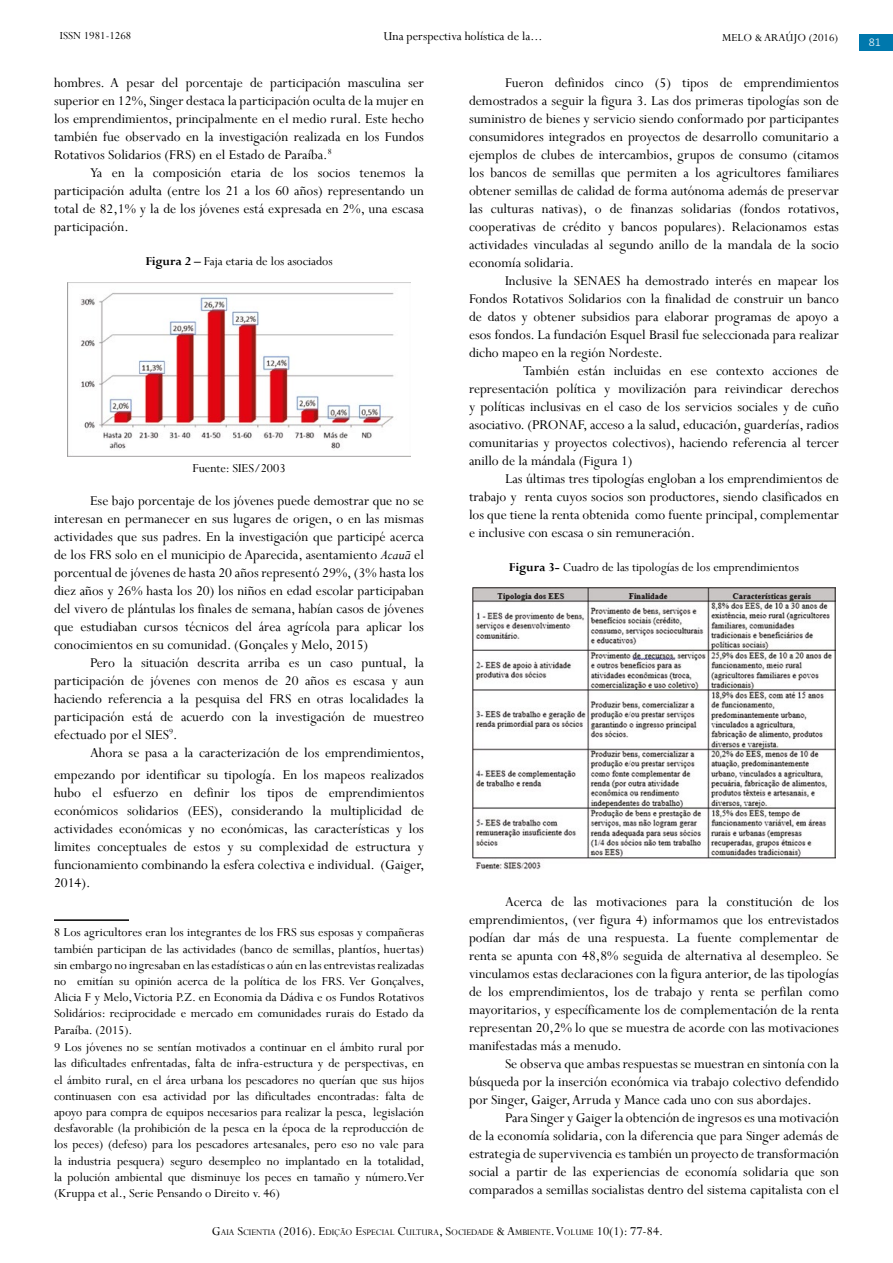
<style>
.page{position:relative;width:893px;height:1263px;background:#fff}
.page>*{position:absolute;margin:0;border:0;box-sizing:border-box;transform-origin:0 0}
.t1{font:15px/18px "Perpetua";color:#000;text-align:justify}
.t2{font:13.5px/16.2px "Perpetua";color:#000;text-align:justify}
.t3{font:12px "Perpetua";color:#000}
.t4{font:300 12px "Calibri";color:#fff}
.t5{font:9.45px "Perpetua";color:#000}
.s1{font-weight:700}
.s2{font-style:italic}
.s3{font-size:13.5px}
</style>
<div class="page">
<div style="left:859px;top:35px;width:34px;height:16px;background:#0078ad"></div>
<img style="left:472px;top:588px;width:363px;height:282px">
<img style="left:67px;top:283px;width:344px;height:174px">
<hr style="left:54px;top:919px;width:75px;height:2px;background:#000">
<p class="t3" style="left:60px;top:28px;width:73px">ISSN 1981-1268</p>
<p class="t3" style="left:722px;top:30px;width:118px">MELO &amp; ARAÚJO (2016)</p>
<p class="t4" style="left:869px;top:34px;width:14px">81</p>
<p class="t2" style="left:383px;top:28px;width:160px">Una perspectiva holística de la...</p>
<p class="t1" style="left:54px;top:74px;width:371px">hombres. A pesar del porcentaje de participación masculina ser superior en 12%, Singer destaca la participación oculta de la mujer en los emprendimientos, principalmente en el medio rural. Este hecho también fue observado en la investigación realizada en los Fundos Rotativos Solidarios (FRS) en el Estado de Paraíba.<sup>8</sup></p>
<p class="t1" style="left:54px;top:164px;width:371px;text-indent:36px">Ya en la composición etaria de los socios tenemos la participación adulta (entre los 21 a los 60 años) representando un total de 82,1% y la de los jóvenes está expresada en 2%, una escasa participación.</p>
<p class="t2" style="left:145px;top:253px;width:189px"><span class="s1">Figura 2 –</span> Faja etaria de los asociados</p>
<p class="t2" style="left:192px;top:460px;width:95px">Fuente: SIES/2003</p>
<p class="t1" style="left:54px;top:491px;width:371px;text-indent:36px">Ese bajo porcentaje de los jóvenes puede demostrar que no se interesan en permanecer en sus lugares de origen, o en las mismas actividades que sus padres. En la investigación que participé acerca de los FRS solo en el municipio de Aparecida, asentamiento <span class="s2">Acauã</span> el porcentual de jóvenes de hasta 20 años representó 29%, (3% hasta los diez años y 26% hasta los 20) los niños en edad escolar participaban del vivero de plántulas los finales de semana, habían casos de jóvenes que estudiaban cursos técnicos del área agrícola para aplicar los conocimientos en su comunidad. (Gonçales y Melo, 2015)</p>
<p class="t1" style="left:54px;top:653px;width:371px;text-indent:36px">Pero la situación descrita arriba es un caso puntual, la participación de jóvenes con menos de 20 años es escasa y aun haciendo referencia a la pesquisa del FRS en otras localidades la participación está de acuerdo con la investigación de muestreo efectuado por el SIES<sup>9</sup>.</p>
<p class="t1" style="left:54px;top:742px;width:372px;line-height:21.6px;text-align:right">Ahora se pasa a la caracterización de los emprendimientos, empezando por identificar su tipología. En los mapeos realizados</p>
<p class="t1" style="left:54px;top:783px;width:372px">hubo el esfuerzo en definir los tipos de emprendimientos económicos solidarios (EES), considerando la multiplicidad de actividades económicas y no económicas, las características y los limites conceptuales de estos y su complexidad de estructura y funcionamiento combinando la esfera colectiva e individual. (Gaiger, 2014).</p>
<p class="t2" style="left:54px;top:924px;width:372px">8 Los agricultores eran los integrantes de los FRS sus esposas y compañeras también participan de las actividades (banco de semillas, plantíos, huertas) sin embargo no ingresaban en las estadísticas o aún en las entrevistas realizadas no emitían su opinión acerca de la política de los FRS. Ver Gonçalves, Alicia F y Melo, Victoria P.Z. en Economia da Dádiva e os Fundos Rotativos Solidários: reciprocidade e mercado em comunidades rurais do Estado da Paraíba. (2015).</p>
<p class="t2" style="left:54px;top:1039px;width:372px">9 Los jóvenes no se sentían motivados a continuar en el ámbito rural por las dificultades enfrentadas, falta de infra-estructura y de perspectivas, en el ámbito rural, en el área urbana los pescadores no querían que sus hijos continuasen con esa actividad por las dificultades encontradas: falta de apoyo para compra de equipos necesarios para realizar la pesca, legislación desfavorable (la prohibición de la pesca en la época de la reproducción de los peces) (defeso) para los pescadores artesanales, pero eso no vale para la industria pesquera) seguro desempleo no implantado en la totalidad, la polución ambiental que disminuye los peces en tamaño y número.Ver (Kruppa et al., Serie Pensando o Direito v. 46)</p>
<p class="t1" style="left:469px;top:74px;width:372px;text-indent:36px">Fueron definidos cinco (5) tipos de emprendimientos demostrados a seguir la figura 3. Las dos primeras tipologías son de suministro de bienes y servicio siendo conformado por participantes consumidores integrados en proyectos de desarrollo comunitario a ejemplos de clubes de intercambios, grupos de consumo (citamos los bancos de semillas que permiten a los agricultores familiares obtener semillas de calidad de forma autónoma además de preservar las culturas nativas), o de finanzas solidarias (fondos rotativos, cooperativas de crédito y bancos populares). Relacionamos estas actividades vinculadas al segundo anillo de la mandala de la socio economía solidaria.</p>
<p class="t1" style="left:469px;top:272px;width:371px;text-indent:36px">Inclusive la SENAES ha demostrado interés en mapear los Fondos Rotativos Solidarios con la finalidad de construir un banco de datos y obtener subsidios para elaborar programas de apoyo a esos fondos. La fundación Esquel Brasil fue seleccionada para realizar dicho mapeo en la región Nordeste.</p>
<p class="t1" style="left:469px;top:362px;width:371px;text-indent:54px">También están incluidas en ese contexto acciones de representación política y movilización para reivindicar derechos y políticas inclusivas en el caso de los servicios sociales y de cuño asociativo. (PRONAF, acceso a la salud, educación, guarderías, radios comunitarias y proyectos colectivos), haciendo referencia al tercer anillo de la mándala (Figura 1)</p>
<p class="t1" style="left:469px;top:470px;width:371px;text-indent:36px">Las últimas tres tipologías engloban a los emprendimientos de trabajo y renta cuyos socios son productores, siendo clasificados en los que tiene la renta obtenida como fuente principal, complementar e inclusive con escasa o sin remuneración.</p>
<p class="t2" style="left:509px;top:559px;width:291px"><span class="s1">Figura 3-</span> Cuadro de las tipologías de los emprendimientos</p>
<p class="t1" style="left:469px;top:892px;width:371px;text-indent:36px">Acerca de las motivaciones para la constitución de los emprendimientos, (ver figura 4) informamos que los entrevistados podían dar más de una respuesta. La fuente complementar de renta se apunta con 48,8% seguida de alternativa al desempleo. Se vinculamos estas declaraciones con la figura anterior, de las tipologías de los emprendimientos, los de trabajo y renta se perfilan como mayoritarios, y específicamente los de complementación de la renta representan 20,2% lo que se muestra de acorde con las motivaciones manifestadas más a menudo.</p>
<p class="t1" style="left:469px;top:1054px;width:371px;text-indent:36px">Se observa que ambas respuestas se muestran en sintonía con la búsqueda por la inserción económica via trabajo colectivo defendido por Singer, Gaiger, Arruda y Mance cada uno con sus abordajes.</p>
<p class="t1" style="left:469px;top:1108px;width:371px;text-indent:36px">Para Singer y Gaiger la obtención de ingresos es una motivación de la economía solidaria, con la diferencia que para Singer además de estrategia de supervivencia es también un proyecto de transformación social a partir de las experiencias de economía solidaria que son comparados a semillas socialistas dentro del sistema capitalista con el</p>
<p class="t5" style="left:212px;top:1227px;width:453px"><span class="s3">G</span>aia <span class="s3">S</span>cientia <span class="s3">(2016). E</span>dição <span class="s3">E</span>special <span class="s3">C</span>ultura<span class="s3">, S</span>ociedade <span class="s3">&amp; A</span>mbiente<span class="s3">. V</span>olume <span class="s3">10(1): 77-84.</span></p>
</div>
